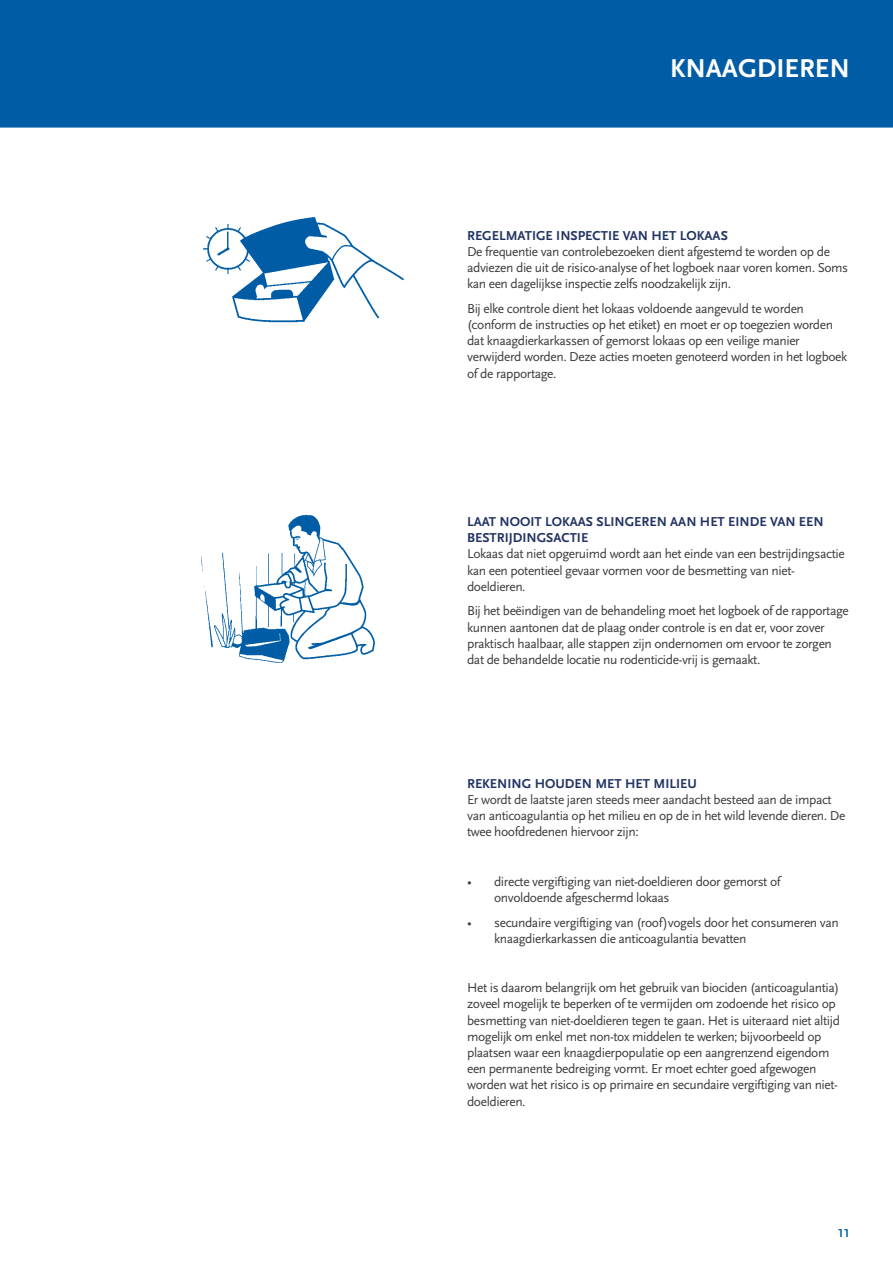
<style>
.page{position:relative;width:893px;height:1263px;background:#fff}
.page>*{position:absolute;margin:0;border:0;box-sizing:border-box;transform-origin:0 0}
.t1{font:700 27px "Scala Sans LF";color:#fff}
.t2{font:13.5px/16.2px "Scala Sans LF";letter-spacing:-.03em;color:#3c3c3b}
.t3{font:700 13.5px/16.2px "Scala Sans LF";color:#233463}
.t4{font:700 12px "Scala Sans LF";color:#005da5}
</style>
<div class="page">
<div style="left:0;top:0;width:893px;height:128px;background:#005da5"></div>
<img style="left:203px;top:217px;width:201px;height:105px">
<img style="left:201px;top:514px;width:174px;height:149px">
<h1 class="t1" style="left:670px;top:54px;width:181px">KNAAGDIEREN</h1>
<p class="t3" style="left:467px;top:227px;width:262px">REGELMATIGE INSPECTIE VAN HET LOKAAS</p>
<p class="t2" style="left:467px;top:243px;width:383px">De frequentie van controlebezoeken dient afgestemd te worden op de adviezen die uit de risico-analyse of het logboek naar voren komen. Soms kan een dagelijkse inspectie zelfs noodzakelijk zijn.</p>
<p class="t2" style="left:467px;top:301px;width:382px">Bij elke controle dient het lokaas voldoende aangevuld te worden (conform de instructies op het etiket) en moet er op toegezien worden dat knaagdierkarkassen of gemorst lokaas op een veilige manier verwijderd worden. Deze acties moeten genoteerd worden in het logboek of de rapportage.</p>
<p class="t3" style="left:467px;top:514px;width:358px">LAAT NOOIT LOKAAS SLINGEREN AAN HET EINDE VAN EEN<br>BESTRIJDINGSACTIE</p>
<p class="t2" style="left:467px;top:546px;width:379px">Lokaas dat niet opgeruimd wordt aan het einde van een bestrijdingsactie kan een potentieel gevaar vormen voor de besmetting van niet&shy;doeldieren.</p>
<p class="t2" style="left:467px;top:603px;width:383px">Bij het beëindigen van de behandeling moet het logboek of de rapportage kunnen aantonen dat de plaag onder controle is en dat er, voor zover praktisch haalbaar, alle stappen zijn ondernomen om ervoor te zorgen dat de behandelde locatie nu rodenticide-vrij is gemaakt.</p>
<p class="t3" style="left:467px;top:775px;width:231px">REKENING HOUDEN MET HET MILIEU</p>
<p class="t2" style="left:467px;top:791px;width:380px">Er wordt de laatste jaren steeds meer aandacht besteed aan de impact van anticoagulantia op het milieu en op de in het wild levende dieren. De twee hoofdredenen hiervoor zijn:</p>
<p class="t2" style="left:494px;top:873px;width:288px;text-indent:-27px">• directe vergiftiging van niet-doeldieren door gemorst of onvoldoende afgeschermd lokaas</p>
<p class="t2" style="left:494px;top:914px;width:346px;text-indent:-27px">• secundaire vergiftiging van (roof)vogels door het consumeren van knaagdierkarkassen die anticoagulantia bevatten</p>
<p class="t2" style="left:467px;top:980px;width:374px">Het is daarom belangrijk om het gebruik van biociden (anticoagulantia) zoveel mogelijk te beperken of te vermijden om zodoende het risico op besmetting van niet-doeldieren tegen te gaan. Het is uiteraard niet altijd mogelijk om enkel met non-tox middelen te werken; bijvoorbeeld op plaatsen waar een knaagdierpopulatie op een aangrenzend eigendom een permanente bedreiging vormt. Er moet echter goed afgewogen worden wat het risico is op primaire en secundaire vergiftiging van niet&shy;doeldieren.</p>
<p class="t4" style="left:838px;top:1227px;width:13px">11</p>
</div>
